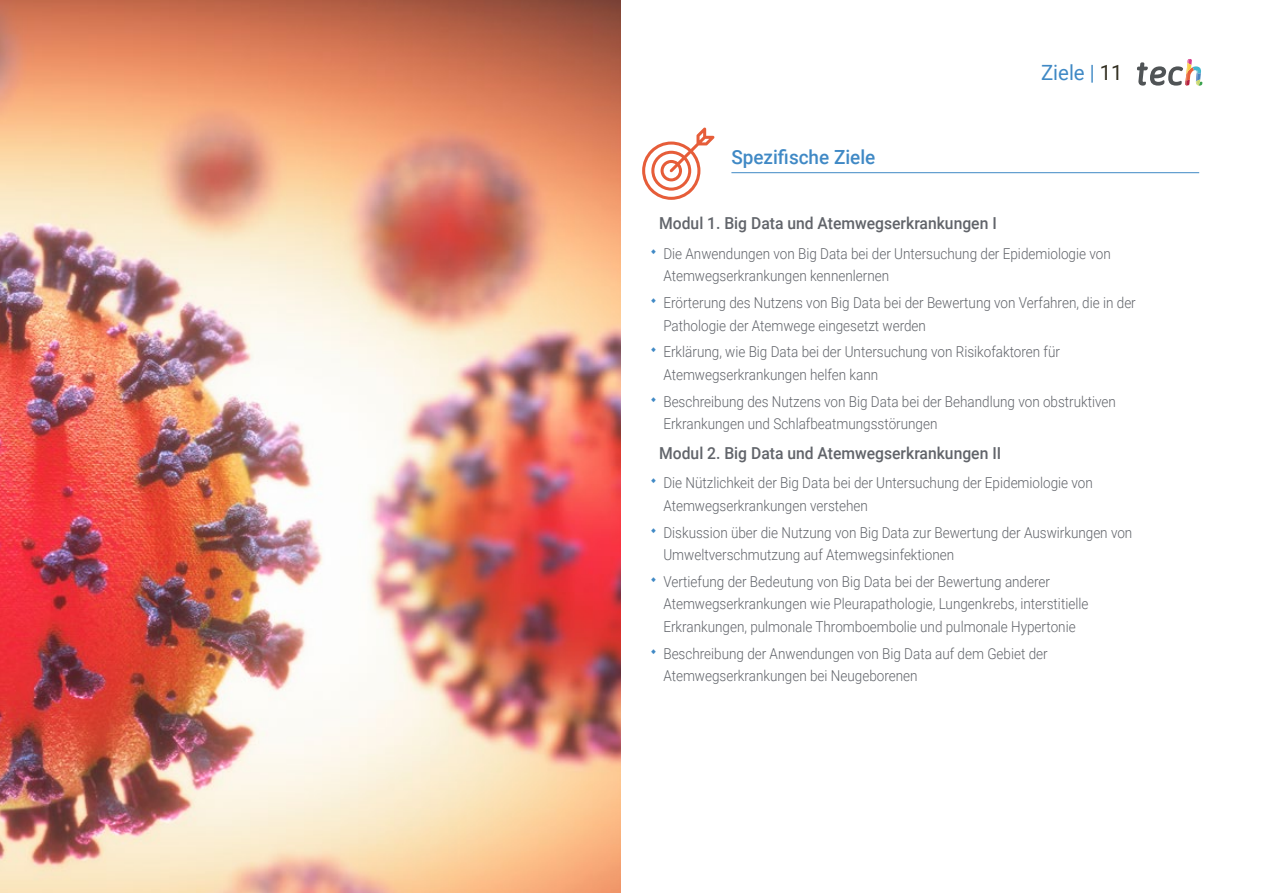
<style>
.page{position:relative;width:1263px;height:893px;background:#fff}
.page>*{position:absolute;margin:0;border:0;box-sizing:border-box;transform-origin:0 0}
.t1{font:21px "Roboto";color:#4089c5}
.t2{font:500 19.5px "Roboto";color:#4089c5}
.t3{font:500 16.5px "Roboto";color:#61646a;scale:.95 1}
.t4{font:300 15px/22.5px "Roboto";color:#61646a;scale:.9 1}
.s1{color:#312e20}
</style>
<div class="page">
<hr style="left:731px;top:172px;width:468px;height:1px;background:#4089c5">
<svg style="left:642px;top:127px;width:72px;height:73px"></svg>
<img style="left:0;top:0;width:621px;height:893px">
<svg style="left:1137px;top:59px;width:65px;height:27px"></svg>
<h2 class="t2" style="left:731px;top:144px;width:145px">Spezifische Ziele</h2>
<h1 class="t1" style="left:1041px;top:57px;width:83px">Ziele | <span class="s1">11</span></h1>
<p class="t3" style="left:659px;top:212px;width:357px">Modul 1. Big Data und Atemwegserkrankungen I</p>
<p class="t4" style="left:663px;top:242px;width:499px">Die Anwendungen von Big Data bei der Untersuchung der Epidemiologie von<br>Atemwegserkrankungen kennenlernen</p>
<p class="t4" style="left:663px;top:291px;width:526px">Erörterung des Nutzens von Big Data bei der Bewertung von Verfahren, die in der<br>Pathologie der Atemwege eingesetzt werden</p>
<p class="t4" style="left:663px;top:340px;width:442px">Erklärung, wie Big Data bei der Untersuchung von Risikofaktoren für<br>Atemwegserkrankungen helfen kann</p>
<p class="t4" style="left:663px;top:390px;width:504px">Beschreibung des Nutzens von Big Data bei der Behandlung von obstruktiven<br>Erkrankungen und Schlafbeatmungsstörungen</p>
<p class="t3" style="left:659px;top:441px;width:362px">Modul 2. Big Data und Atemwegserkrankungen II</p>
<p class="t4" style="left:663px;top:471px;width:479px">Die Nützlichkeit der Big Data bei der Untersuchung der Epidemiologie von<br>Atemwegserkrankungen verstehen</p>
<p class="t4" style="left:663px;top:520px;width:523px">Diskussion über die Nutzung von Big Data zur Bewertung der Auswirkungen von<br>Umweltverschmutzung auf Atemwegsinfektionen</p>
<p class="t4" style="left:663px;top:570px;width:474px">Vertiefung der Bedeutung von Big Data bei der Bewertung anderer<br>Atemwegserkrankungen wie Pleurapathologie, Lungenkrebs, interstitielle<br>Erkrankungen, pulmonale Thromboembolie und pulmonale Hypertonie</p>
<p class="t4" style="left:663px;top:641px;width:428px">Beschreibung der Anwendungen von Big Data auf dem Gebiet der<br>Atemwegserkrankungen bei Neugeborenen</p>
</div>
